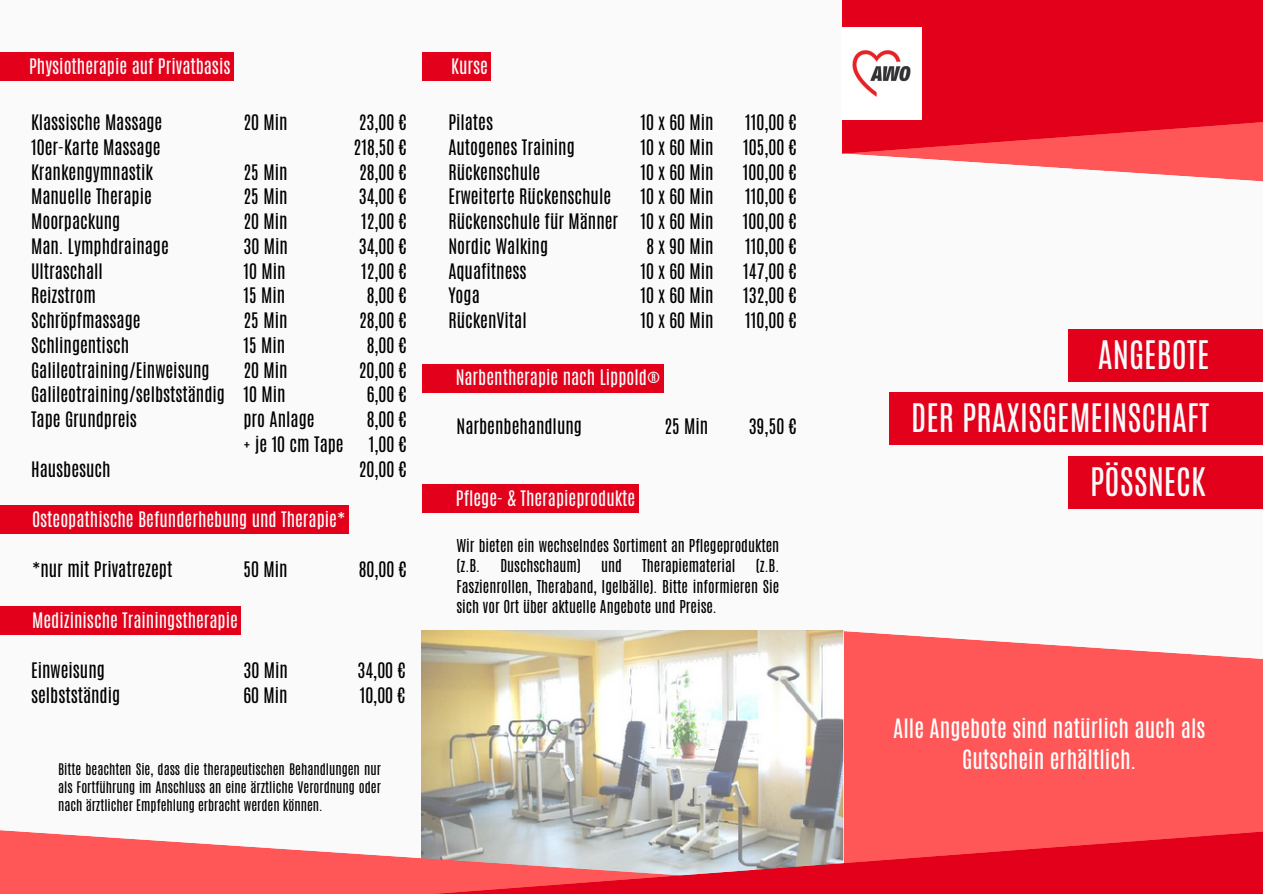
<style>
.page{position:relative;width:1263px;height:894px;background:#fff}
.page>*{position:absolute;margin:0;border:0;box-sizing:border-box;transform-origin:0 0}
.t1{font:32.85px "Antonio";color:#fafafa}
.t2{font:22.35px/30.3px "Antonio";color:#fff;text-align:center}
.t3{font:17.85px/24.8px "Antonio";color:#000}
.t4{font:17.85px "Antonio";color:#fafafa}
.t5{font:14.85px/20.2px "Antonio";color:#000}
.t6{font:13.35px/17.9px "Antonio";color:#000;text-align:justify}
</style>
<div class="page">
<div style="left:0;top:0;width:1263px;height:893px;background:#fafafa"></div>
<svg style="left:844px;top:631px;width:419px;height:198px;background:#fe6262"></svg>
<img style="left:422px;top:630px;width:422px;height:199px">
<div style="left:0;top:830px;width:58px;height:63px;background:#ff5757"></div>
<svg style="left:58px;top:829px;width:1205px;height:64px;background:#e75e67"></svg>
<div style="left:0;top:52px;width:233px;height:29px;background:#e2001a"></div>
<div style="left:0;top:505px;width:348px;height:29px;background:#e2001a"></div>
<div style="left:0;top:606px;width:241px;height:28px;background:#e2001a"></div>
<div style="left:422px;top:52px;width:69px;height:29px;background:#e2001a"></div>
<div style="left:422px;top:484px;width:216px;height:29px;background:#e2001a"></div>
<svg style="left:853px;top:154px;width:410px;height:28px"></svg>
<svg style="left:842px;top:0;width:421px;height:154px;background:#e50b21"></svg>
<div style="left:1068px;top:329px;width:195px;height:53px;background:#e2001a"></div>
<div style="left:889px;top:392px;width:374px;height:53px;background:#e2001a"></div>
<div style="left:1069px;top:456px;width:194px;height:52px;background:#e2001a"></div>
<div style="left:422px;top:363px;width:241px;height:29px;background:#e2001a"></div>
<img style="left:842px;top:28px;width:80px;height:91px">
<h3 class="t4" style="left:29px;top:53px;width:203px">Physiotherapie auf Privatbasis</h3>
<h3 class="t3" style="left:31px;top:110px;width:195px">Klassische Massage<br>10er-Karte Massage<br>Krankengymnastik<br>Manuelle Therapie<br>Moorpackung<br>Man. Lymphdrainage<br>Ultraschall<br>Reizstrom<br>Schröpfmassage<br>Schlingentisch<br>Galileotraining/Einweisung<br>Galileotraining/selbstständig<br>Tape Grundpreis</h3>
<h3 class="t3" style="left:31px;top:456px;width:81px">Hausbesuch</h3>
<h3 class="t3" style="left:243px;top:110px;width:46px">20 Min</h3>
<h3 class="t3" style="left:243px;top:159px;width:102px">25 Min<br>25 Min<br>20 Min<br>30 Min<br>10 Min<br>15 Min<br>25 Min<br>15 Min<br>20 Min<br>10 Min<br>pro Anlage<br>+ je 10 cm Tape</h3>
<h3 class="t3" style="left:354px;top:110px;width:56px;text-align:right">23,00 €<br>218,50 €<br>28,00 €<br>34,00 €<br>12,00 €<br>34,00 €<br>12,00 €<br>8,00 €<br>28,00 €<br>8,00 €<br>20,00 €<br>6,00 €<br>8,00 €<br>1,00 €<br>20,00 €</h3>
<h4 class="t4" style="left:32px;top:506px;width:315px">Osteopathische Befunderhebung und Therapie*</h4>
<h3 class="t3" style="left:32px;top:557px;width:142px">*nur mit Privatrezept</h3>
<p class="t3" style="left:243px;top:557px;width:46px">50 Min</p>
<h3 class="t3" style="left:359px;top:557px;width:51px">80,00 €</h3>
<h3 class="t4" style="left:32px;top:607px;width:207px">Medizinische Trainingstherapie</h3>
<h3 class="t3" style="left:31px;top:658px;width:91px">Einweisung selbstständig</h3>
<h3 class="t3" style="left:243px;top:658px;width:46px">30 Min<br>60 Min</h3>
<h3 class="t3" style="left:358px;top:658px;width:51px">34,00 €<br>10,00 €</h3>
<h3 class="t6" style="left:58px;top:760px;width:324px">Bitte beachten Sie, dass die therapeutischen Behandlungen nur als Fortführung im Anschluss an eine ärztliche Verordnung oder nach ärztlicher Empfehlung erbracht werden können.</h3>
<h1 class="t4" style="left:451px;top:53px;width:38px">Kurse</h1>
<h3 class="t3" style="left:448px;top:110px;width:171px">Pilates<br>Autogenes Training<br>Rückenschule<br>Erweiterte Rückenschule<br>Rückenschule für Männer<br>Nordic Walking<br>Aquafitness<br>Yoga<br>RückenVital</h3>
<h1 class="t3" style="left:641px;top:110px;width:75px;text-align:center">10 x 60 Min<br>10 x 60 Min<br>10 x 60 Min<br>10 x 60 Min<br>10 x 60 Min<br>8 x 90 Min<br>10 x 60 Min<br>10 x 60 Min<br>10 x 60 Min</h1>
<h1 class="t3" style="left:743px;top:110px;width:57px;text-align:justify">110,00 € 105,00 € 100,00 € 110,00 € 100,00 € 110,00 € 147,00 € 132,00 € 110,00 €</h1>
<h3 class="t4" style="left:456px;top:365px;width:206px">Narbentherapie nach Lippold®</h3>
<h3 class="t3" style="left:457px;top:414px;width:127px">Narbenbehandlung</h3>
<p class="t3" style="left:664px;top:414px;width:46px">25 Min</p>
<h2 class="t3" style="left:749px;top:414px;width:51px">39,50 €</h2>
<h3 class="t4" style="left:456px;top:485px;width:181px">Pflege- &amp; Therapieprodukte</h3>
<h3 class="t5" style="left:456px;top:535px;width:324px">Wir bieten ein wechselndes Sortiment an Pflegeprodukten (z.B.</h3>
<h3 class="t5" style="left:500px;top:556px;width:82px">Duschschaum)</h3>
<h3 class="t5" style="left:601px;top:556px;width:22px">und</h3>
<h3 class="t5" style="left:642px;top:556px;width:95px">Therapiematerial</h3>
<h3 class="t5" style="left:456px;top:556px;width:324px;text-align:justify;text-indent:299px">(z.B.<br>Faszienrollen, Theraband, Igelbälle). Bitte informieren Sie sich vor Ort über aktuelle Angebote und Preise.</h3>
<h3 class="t1" style="left:1098px;top:331px;width:113px">ANGEBOTE</h3>
<h3 class="t1" style="left:911px;top:395px;width:300px">DER PRAXISGEMEINSCHAFT</h3>
<h3 class="t1" style="left:1090px;top:458px;width:117px">PÖSSNECK</h3>
<h3 class="t2" style="left:893px;top:713px;width:314px">Alle Angebote sind natürlich auch als<br>Gutschein erhältlich.</h3>
</div>
